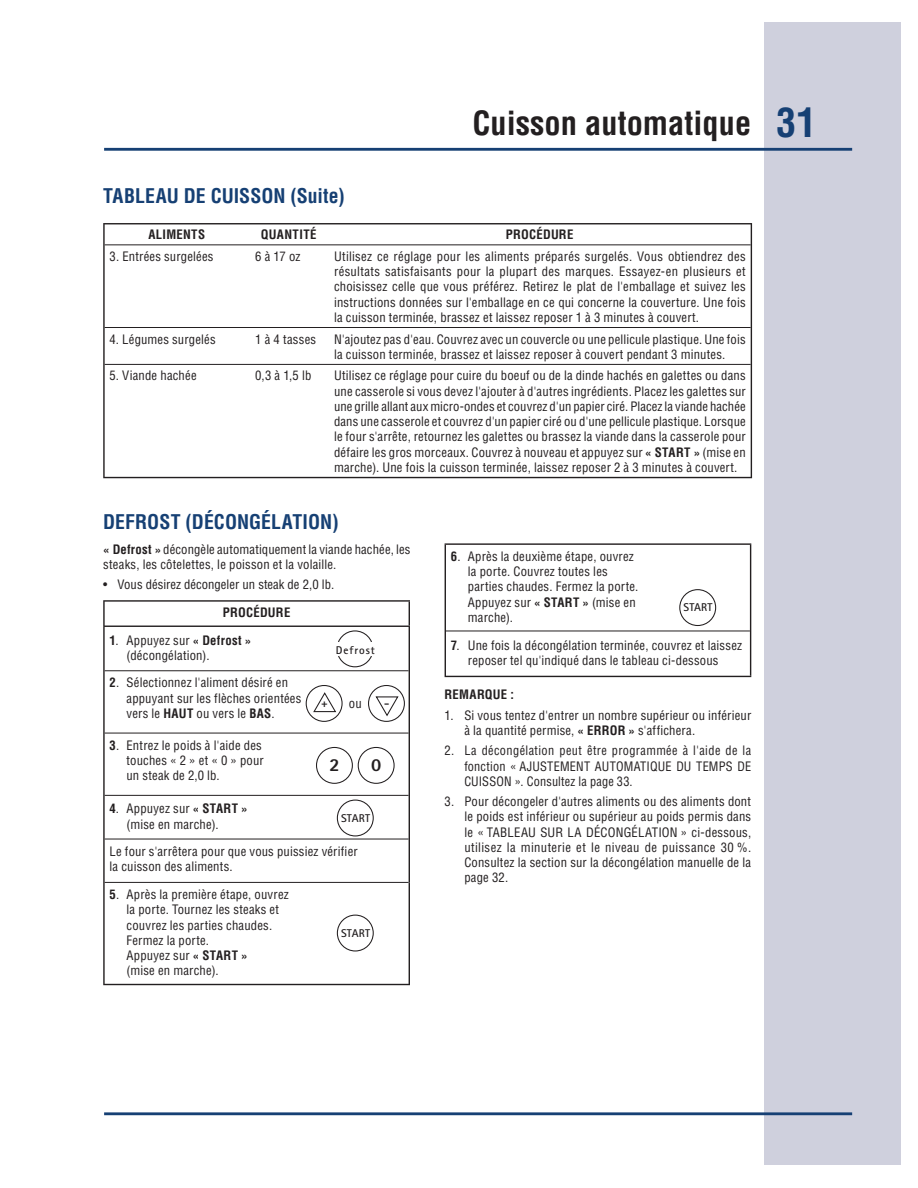
<style>
.page{position:relative;width:918px;height:1188px;background:#fff}
.page>*{position:absolute;margin:0;border:0;box-sizing:border-box;transform-origin:0 0}
.t1{font:700 condensed 32.4px "Helvetica";color:#231f20}
.t2{font:700 condensed 19.8px "Helvetica";color:#164074}
.t3{font:800 18.3px "Rotis Sans Serif";color:#231f20}
.t4{font:condensed 12.75px/15.3px "Helvetica";letter-spacing:.015em;color:#231f20}
.t5{font:700 condensed 12.75px "Helvetica";letter-spacing:.02em;color:#231f20}
.t6{font:700 11.25px "Rotis Sans Serif";letter-spacing:.025em;color:#231f20}
.t7{font:700 11.25px "Rotis Sans Serif";letter-spacing:.085em;color:#231f20}
.s1{font-size:39.6px;color:#164074}
.s2{font-weight:700}
</style>
<div class="page">
<div style="left:764px;top:23px;width:137px;height:1142px;background:#cfd0dd"></div>
<hr style="left:104px;top:148px;width:748px;height:3px;background:#164074">
<hr style="left:104px;top:1112px;width:748px;height:3px;background:#164074">
<hr style="left:103px;top:223px;width:146px;height:1px;background:#231f20">
<hr style="left:103px;top:224px;width:2px;height:21px;background:#231f20">
<hr style="left:249px;top:223px;width:503px;height:1px;background:#231f20">
<svg style="left:751px;top:224px;width:1px;height:21px"></svg>
<hr style="left:103px;top:245px;width:2px;height:83px;background:#231f20">
<hr style="left:751px;top:245px;width:1px;height:83px;background:#231f20">
<hr style="left:103px;top:328px;width:2px;height:36px;background:#231f20">
<hr style="left:751px;top:328px;width:1px;height:36px;background:#231f20">
<hr style="left:103px;top:364px;width:2px;height:113px;background:#231f20">
<hr style="left:751px;top:364px;width:1px;height:113px;background:#231f20">
<hr style="left:103px;top:477px;width:649px;height:1px;background:#231f20">
<hr style="left:105px;top:245px;width:646px;height:1px;background:#231f20">
<hr style="left:105px;top:327px;width:646px;height:1px;background:#231f20">
<hr style="left:105px;top:364px;width:646px;height:1px;background:#231f20">
<hr style="left:103px;top:627px;width:2px;height:44px;background:#231f20">
<hr style="left:103px;top:671px;width:2px;height:62px;background:#231f20">
<hr style="left:103px;top:733px;width:2px;height:62px;background:#231f20">
<hr style="left:103px;top:795px;width:2px;height:44px;background:#231f20">
<hr style="left:103px;top:839px;width:2px;height:43px;background:#231f20">
<hr style="left:103px;top:882px;width:2px;height:102px;background:#231f20">
<hr style="left:409px;top:882px;width:1px;height:102px;background:#231f20">
<hr style="left:103px;top:984px;width:307px;height:1px;background:#231f20">
<hr style="left:105px;top:670px;width:304px;height:1px;background:#231f20">
<hr style="left:105px;top:733px;width:304px;height:1px;background:#231f20">
<hr style="left:105px;top:795px;width:304px;height:1px;background:#231f20">
<hr style="left:105px;top:839px;width:304px;height:1px;background:#231f20">
<hr style="left:105px;top:882px;width:304px;height:1px;background:#231f20">
<hr style="left:103px;top:600px;width:205px;height:2px;background:#231f20">
<hr style="left:103px;top:602px;width:2px;height:24px;background:#231f20">
<hr style="left:308px;top:600px;width:102px;height:2px;background:#231f20">
<hr style="left:103px;top:626px;width:307px;height:1px;background:#231f20">
<hr style="left:445px;top:545px;width:1px;height:86px;background:#231f20">
<hr style="left:750px;top:545px;width:1px;height:86px;background:#231f20">
<hr style="left:445px;top:676px;width:306px;height:1px;background:#231f20">
<hr style="left:446px;top:631px;width:304px;height:1px;background:#231f20">
<hr style="left:445px;top:543px;width:306px;height:2px;background:#231f20">
<hr style="left:750px;top:631px;width:1px;height:45px;background:#231f20">
<svg style="left:305px;top:670px;width:31px;height:126px"></svg>
<svg style="left:336px;top:589px;width:381px;height:363px"></svg>
<h1 class="t1" style="left:473px;top:111px;width:345px">Cuisson automatique <span class="s1">31</span></h1>
<h2 class="t2" style="left:103px;top:188px;width:243px">TABLEAU DE CUISSON (Suite)</h2>
<p class="t5" style="left:148px;top:230px;width:58px">ALIMENTS</p>
<p class="t5" style="left:261px;top:230px;width:57px">QUANTITÉ</p>
<p class="t5" style="left:506px;top:230px;width:69px">PROCÉDURE</p>
<p class="t4" style="left:110px;top:250px;width:106px">3. Entrées surgelées</p>
<p class="t4" style="left:255px;top:250px;width:47px">6 à 17 oz</p>
<p class="t4" style="left:334px;top:250px;width:413px;text-align:justify">Utilisez ce réglage pour les aliments préparés surgelés. Vous obtiendrez des résultats satisfaisants pour la plupart des marques. Essayez-en plusieurs et choisissez celle que vous préférez. Retirez le plat de l'emballage et suivez les instructions données sur l'emballage en ce qui concerne la couverture. Une fois la cuisson terminée, brassez et laissez reposer 1 à 3 minutes à couvert.</p>
<p class="t4" style="left:110px;top:332px;width:108px">4. Légumes surgelés</p>
<p class="t4" style="left:255px;top:332px;width:62px">1 à 4 tasses</p>
<p class="t4" style="left:334px;top:332px;width:413px">N'ajoutez pas d'eau. Couvrez avec un couvercle ou une pellicule plastique. Une fois la cuisson terminée, brassez et laissez reposer à couvert pendant 3 minutes.</p>
<p class="t4" style="left:110px;top:369px;width:89px">5. Viande hachée</p>
<p class="t4" style="left:255px;top:369px;width:58px">0,3 à 1,5 lb</p>
<p class="t4" style="left:334px;top:369px;width:413px;text-align:justify">Utilisez ce réglage pour cuire du boeuf ou de la dinde hachés en galettes ou dans une casserole si vous devez l'ajouter à d'autres ingrédients. Placez les galettes sur une grille allant aux micro-ondes et couvrez d'un papier ciré. Placez la viande hachée dans une casserole et couvrez d'un papier ciré ou d'une pellicule plastique. Lorsque le four s'arrête, retournez les galettes ou brassez la viande dans la casserole pour défaire les gros morceaux. Couvrez à nouveau et appuyez sur <span class="s2">« START »</span> (mise en marche). Une fois la cuisson terminée, laissez reposer 2 à 3 minutes à couvert.</p>
<h2 class="t2" style="left:103px;top:514px;width:237px">DEFROST (DÉCONGÉLATION)</h2>
<p class="t4" style="left:103px;top:543px;width:309px"><span class="s2">« Defrost »</span> décongèle automatiquement la viande hachée, les steaks, les côtelettes, le poisson et la volaille.</p>
<p class="t4" style="left:103px;top:578px;width:232px">• Vous désirez décongeler un steak de 2,0 lb.</p>
<p class="t5" style="left:223px;top:608px;width:69px">PROCÉDURE</p>
<p class="t4" style="left:127px;top:633px;width:126px;text-indent:-17px"><span class="s2">1</span>. Appuyez sur <span class="s2">« Defrost » </span>(décongélation).</p>
<p class="t4" style="left:127px;top:676px;width:176px;text-indent:-17px"><span class="s2">2</span>. Sélectionnez l'aliment désiré en appuyant sur les flèches orientées vers le <span class="s2">HAUT</span> ou vers le <span class="s2">BAS</span>.</p>
<p class="t4" style="left:127px;top:739px;width:139px;text-indent:-17px"><span class="s2">3</span>. Entrez le poids à l'aide des touches « 2 » et « 0 » pour un steak de 2,0 lb.</p>
<p class="t4" style="left:127px;top:802px;width:123px;text-indent:-17px"><span class="s2">4</span>. Appuyez sur <span class="s2">« START » </span>(mise en marche).</p>
<p class="t4" style="left:110px;top:845px;width:250px">Le four s'arrêtera pour que vous puissiez vérifier la cuisson des aliments.</p>
<p class="t4" style="left:127px;top:888px;width:164px;text-indent:-17px"><span class="s2">5</span>. Après la première étape, ouvrez la porte. Tournez les steaks et couvrez les parties chaudes.<br>Fermez la porte.<br>Appuyez sur <span class="s2">« START »<br></span>(mise en marche).</p>
<p class="t4" style="left:468px;top:550px;width:172px;text-indent:-17px"><span class="s2">6</span>. Après la deuxième étape, ouvrez la porte. Couvrez toutes les parties chaudes. Fermez la porte.<br>Appuyez sur <span class="s2">« START »</span> (mise en marche).</p>
<p class="t4" style="left:451px;top:639px;width:293px;text-align:center"><span class="s2">7</span>. Une fois la décongélation terminée, couvrez et laissez reposer tel qu'indiqué dans le tableau ci-dessous</p>
<p class="t5" style="left:445px;top:690px;width:71px">REMARQUE :</p>
<p class="t4" style="left:464px;top:709px;width:288px;text-indent:-20px">1. Si vous tentez d'entrer un nombre supérieur ou inférieur à la quantité permise, <span class="s2">« ERROR »</span> s'affichera.</p>
<p class="t4" style="left:464px;top:744px;width:288px;text-align:justify;text-indent:-20px">2. La décongélation peut être programmée à l'aide de la fonction « AJUSTEMENT AUTOMATIQUE DU TEMPS DE CUISSON ». Consultez la page 33.</p>
<p class="t4" style="left:464px;top:795px;width:288px;text-align:justify;text-indent:-20px">3. Pour décongeler d'autres aliments ou des aliments dont le poids est inférieur ou supérieur au poids permis dans le « TABLEAU SUR LA DÉCONGÉLATION » ci-dessous, utilisez la minuterie et le niveau de puissance 30 %.<br>Consultez la section sur la décongélation manuelle de la page 32.</p>
<p class="t6" style="left:683px;top:604px;width:31px">START</p>
<p class="t7" style="left:336px;top:646px;width:41px">Defrost</p>
<p class="t4" style="left:349px;top:697px;width:14px">ou</p>
<p class="t6" style="left:321px;top:700px;width:8px">+</p>
<p class="t6" style="left:384px;top:700px;width:7px">-</p>
<h3 class="t3" style="left:329px;top:758px;width:12px">2</h3>
<h3 class="t3" style="left:371px;top:758px;width:12px">0</h3>
<p class="t6" style="left:341px;top:814px;width:31px">START</p>
<p class="t6" style="left:341px;top:929px;width:31px">START</p>
</div>
